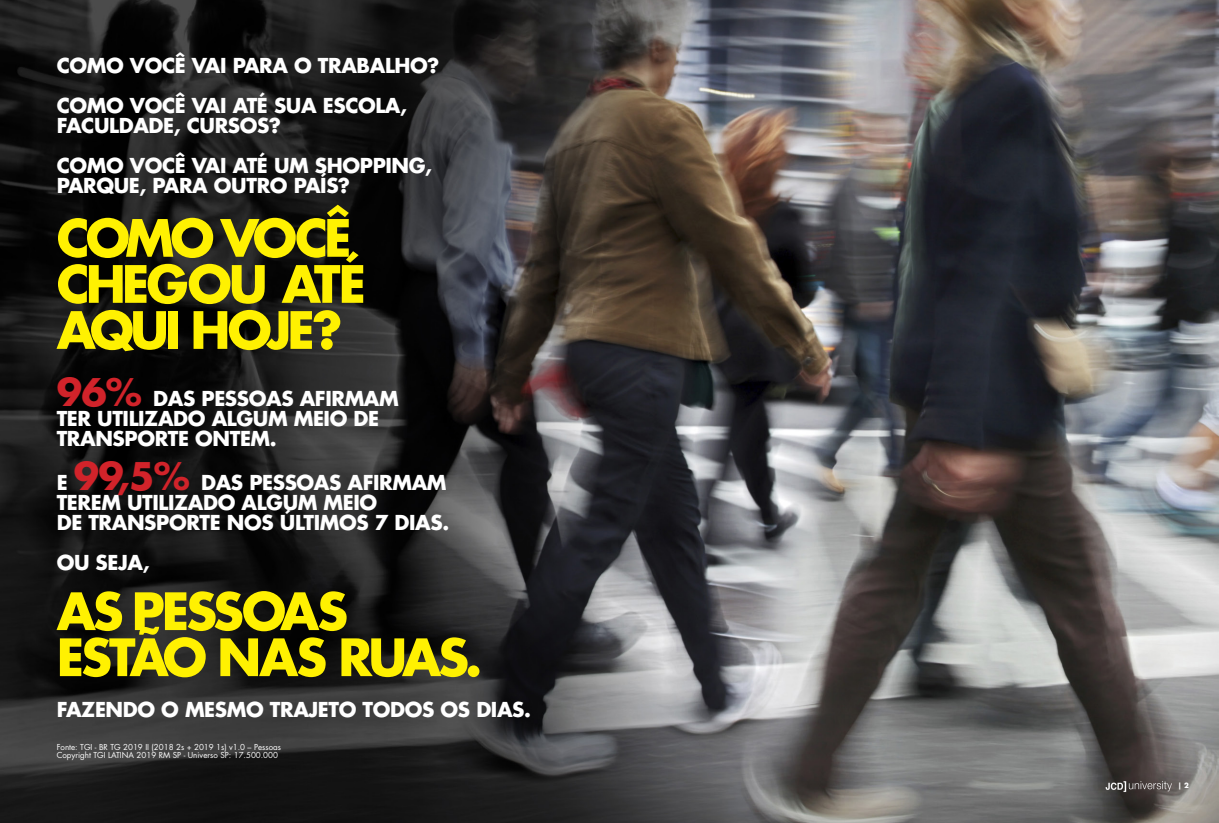
<style>
.page{position:relative;width:1219px;height:823px;background:#fff}
.page>*{position:absolute;margin:0;border:0;box-sizing:border-box;transform-origin:0 0}
.t1{font:700 50px/46px "Futura";letter-spacing:-.06em;color:#fff101}
.t2{font:700 50px "Futura";letter-spacing:-.08em;color:#fff101}
.t3{font:700 20px "Futura";letter-spacing:-.02em;color:#fff}
.t4{font:8px "Futura";color:#fff}
.t5{font:700 7px "Futura";color:#fff}
.s1{font-size:37px;color:#d1232a}
</style>
<div class="page">
<img style="left:0;top:0;width:1219px;height:822px">
<img style="left:1103px;top:778px;width:72px;height:15px">
<p class="t3" style="left:57px;top:52px;width:384px">COMO VOCÊ VAI PARA O TRABALHO?</p>
<p class="t3" style="left:57px;top:92px;width:352px">COMO VOCÊ VAI ATÉ SUA ESCOLA,</p>
<p class="t3" style="left:57px;top:112px;width:226px">FACULDADE, CURSOS?</p>
<p class="t3" style="left:57px;top:152px;width:377px">COMO VOCÊ VAI ATÉ UM SHOPPING,</p>
<p class="t3" style="left:57px;top:172px;width:295px">PARQUE, PARA OUTRO PAÍS?</p>
<p class="t2" style="left:57px;top:204px;width:296px">COMO VOCÊ</p>
<p class="t1" style="left:57px;top:260px;width:311px">CHEGOU ATÉ</p>
<p class="t2" style="left:57px;top:296px;width:287px">AQUI HOJE?</p>
<p class="t3" style="left:57px;top:384px;width:344px"><span class="s1">96%</span> DAS PESSOAS AFIRMAM</p>
<p class="t3" style="left:57px;top:404px;width:324px">TER UTILIZADO ALGUM MEIO DE</p>
<p class="t3" style="left:57px;top:424px;width:222px">TRANSPORTE ONTEM.</p>
<p class="t3" style="left:57px;top:468px;width:391px">E <span class="s1">99,5%</span> DAS PESSOAS AFIRMAM</p>
<p class="t3" style="left:57px;top:488px;width:322px">TEREM UTILIZADO ALGUM MEIO</p>
<p class="t3" style="left:57px;top:508px;width:394px">DE TRANSPORTE NOS ÚLTIMOS 7 DIAS.</p>
<p class="t3" style="left:57px;top:548px;width:94px">OU SEJA,</p>
<p class="t1" style="left:57px;top:587px;width:427px">AS PESSOAS<br>ESTÃO NAS RUAS.</p>
<p class="t3" style="left:57px;top:695px;width:476px">FAZENDO O MESMO TRAJETO TODOS OS DIAS.</p>
<p class="t4" style="left:57px;top:741px;width:226px">Fonte: TGI - BR TG 2019 II (2018 2s + 2019 1s) v1.0 – Pessoas</p>
<p class="t4" style="left:57px;top:749px;width:223px">Copyright TGI LATINA 2019 RM SP - Universo SP: 17.500.000</p>
<p class="t5" style="left:1178px;top:780px;width:13px">| 2</p>
</div>
